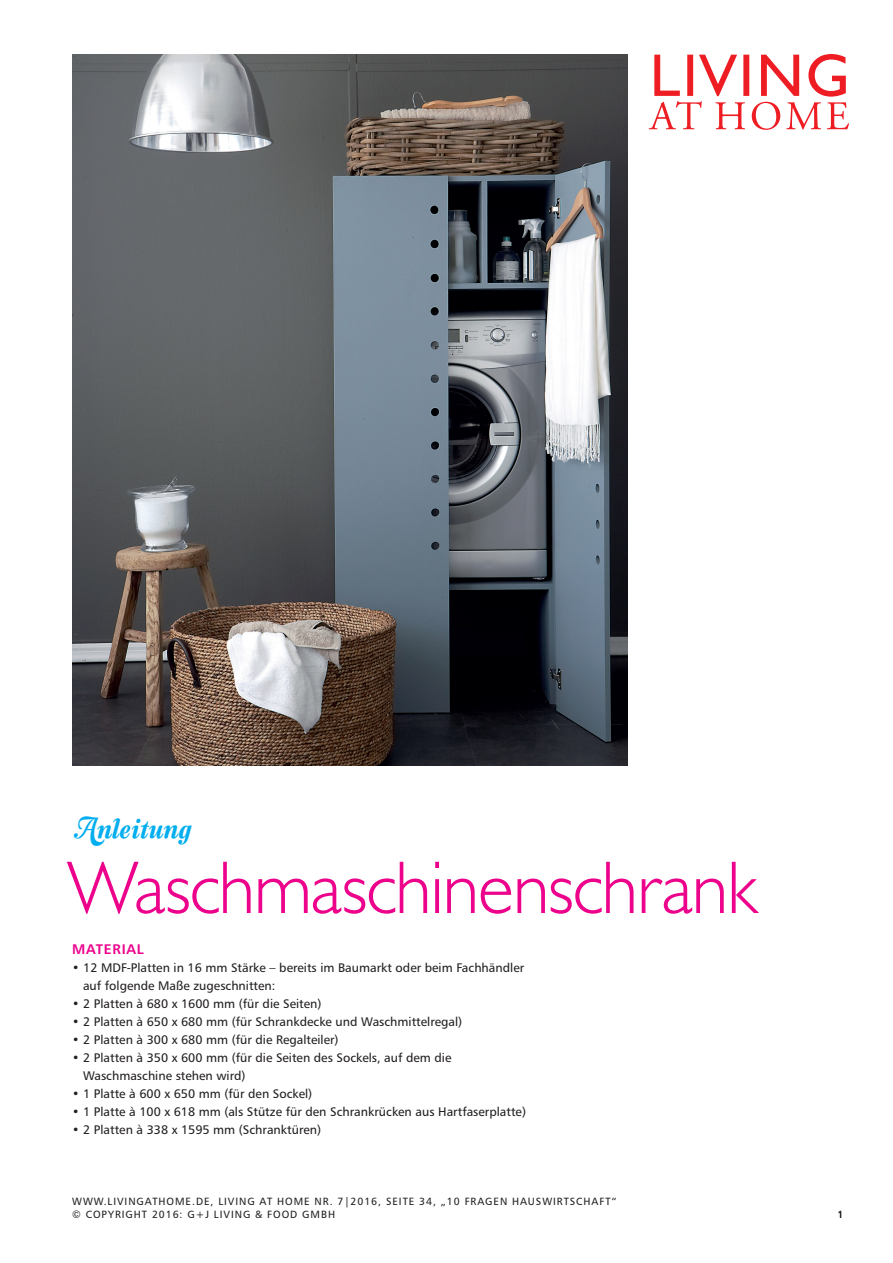
<style>
.page{position:relative;width:893px;height:1263px;background:#fff}
.page>*{position:absolute;margin:0;border:0;box-sizing:border-box;transform-origin:0 0}
.t1{font:300 75px "Humanist 521 BT";letter-spacing:-.015em;color:#ed028c}
.t2{font:27px "Semilla";letter-spacing:.03em;color:#00aeef}
.t3{font:13.95px "Humanist 777 BT Bold B";letter-spacing:.05em;color:#ed028c}
.t4{font:12.45px/18px "Humanist 777 BT Roman B";color:#231f20}
.t5{font:10.5px/13.5px "Humanist 777 BT Roman B";letter-spacing:.09em;color:#231f20}
.t6{font:9.45px "Humanist 777 BT Roman B";color:#231f20;scale:1.11 1}
</style>
<div class="page">
<svg style="left:649px;top:54px;width:199px;height:76px"></svg>
<img style="left:72px;top:54px;width:556px;height:712px">
<h2 class="t2" style="left:74px;top:812px;width:118px">Anleitung</h2>
<h1 class="t1" style="left:68px;top:841px;width:691px">Waschmaschinenschrank</h1>
<p class="t3" style="left:72px;top:941px;width:73px">MATERIAL</p>
<p class="t4" style="left:83px;top:959px;width:443px;text-indent:-11px">• 12 MDF-Platten in 16 mm Stärke – bereits im Baumarkt oder beim Fachhändler auf folgende Maße zugeschnitten:</p>
<p class="t4" style="left:72px;top:995px;width:251px">• 2 Platten à 680 x 1600 mm (für die Seiten)</p>
<p class="t4" style="left:72px;top:1013px;width:391px">• 2 Platten à 650 x 680 mm (für Schrankdecke und Waschmittelregal)</p>
<p class="t4" style="left:72px;top:1031px;width:268px">• 2 Platten à 300 x 680 mm (für die Regalteiler)</p>
<p class="t4" style="left:83px;top:1049px;width:370px;text-indent:-11px">• 2 Platten à 350 x 600 mm (für die Seiten des Sockels, auf dem die<br>Waschmaschine stehen wird)</p>
<p class="t4" style="left:72px;top:1085px;width:241px">• 1 Platte à 600 x 650 mm (für den Sockel)</p>
<p class="t4" style="left:72px;top:1103px;width:455px">• 1 Platte à 100 x 618 mm (als Stütze für den Schrankrücken aus Hartfaserplatte)</p>
<p class="t4" style="left:72px;top:1121px;width:250px">• 2 Platten à 338 x 1595 mm (Schranktüren)</p>
<p class="t5" style="left:72px;top:1194px;width:546px">WWW.LIVINGATHOME.DE, LIVING AT HOME NR. 7|2016, SEITE 34, „10 FRAGEN HAUSWIRTSCHAFT“ © COPYRIGHT 2016: G+J LIVING &amp; FOOD GMBH</p>
<p class="t6" style="left:837px;top:1208px;width:7px">1</p>
<p class="t5" style="left:837px;top:1208px;width:7px">1</p>
</div>
